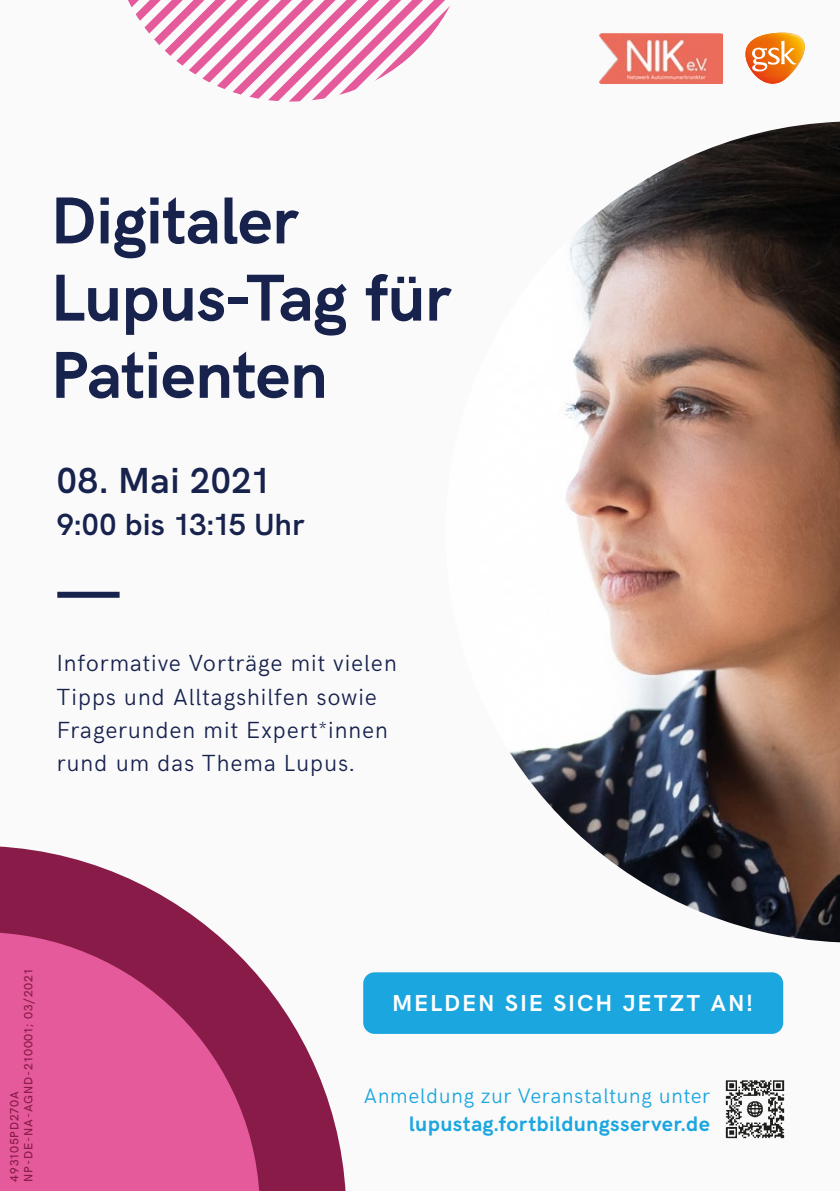
<style>
.page{position:relative;width:840px;height:1191px;background:#fff}
.page>*{position:absolute;margin:0;border:0;box-sizing:border-box;transform-origin:0 0}
.t1{font:700 66.6px/77.2px "HK Grotesk";letter-spacing:-.015em;color:#17224d}
.t2{font:600 36px "HK Grotesk";letter-spacing:.02em;color:#17224d}
.t3{font:600 30.4px "HK Grotesk";letter-spacing:.01em;color:#17224d}
.t4{font:300 23.4px/33.2px "HK Grotesk";letter-spacing:.025em;color:#17224d}
.t5{font:700 23.2px "HK Grotesk";letter-spacing:.105em;color:#fff}
.t6{font:300 21.2px "HK Grotesk";letter-spacing:.02em;color:#1ba6e0}
.t7{font:700 21.2px "HK Grotesk";letter-spacing:.02em;color:#1ba6e0}
.t8{font:500 12px/14px "HK Grotesk";letter-spacing:.075em;color:#881b47}
</style>
<div class="page">
<div style="left:0;top:0;width:839px;height:1191px;background:#fafafa"></div>
<svg style="left:0;top:846px;width:346px;height:345px"></svg>
<svg style="left:0;top:932px;width:260px;height:259px;background:#cf4d89"></svg>
<div style="left:363px;top:972px;width:419px;height:62px;background:#1ba6e0;border-radius:11px"></div>
<img style="left:725px;top:1080px;width:60px;height:59px">
<img style="left:510px;top:122px;width:329px;height:820px">
<svg style="left:128px;top:0;width:322px;height:101px"></svg>
<svg style="left:745px;top:33px;width:60px;height:51px"></svg>
<img style="left:599px;top:33px;width:123px;height:50px">
<div style="left:57px;top:592px;width:62px;height:6px;background:#17224d"></div>
<h1 class="t1" style="left:51px;top:177px;width:401px">Digitaler<br>Lupus-Tag für<br>Patienten</h1>
<h2 class="t2" style="left:57px;top:456px;width:216px">08. Mai 2021</h2>
<p class="t3" style="left:57px;top:504px;width:250px">9:00 bis 13:15 Uhr</p>
<p class="t4" style="left:57px;top:645px;width:341px">Informative Vorträge mit vielen<br>Tipps und Alltagshilfen sowie<br>Fragerunden mit Expert*innen rund um das Thema Lupus.</p>
<p class="t8" style="left:6px;top:1181px;width:214px;rotate:-90deg">493105PD270A<br>NP-DE-NA-AGND-210001; 03/2021</p>
<p class="t5" style="left:392px;top:985px;width:361px">MELDEN SIE SICH JETZT AN!</p>
<p class="t6" style="left:363px;top:1079px;width:347px">Anmeldung zur Veranstaltung unter</p>
<p class="t7" style="left:409px;top:1108px;width:302px">lupustag.fortbildungsserver.de</p>
</div>
